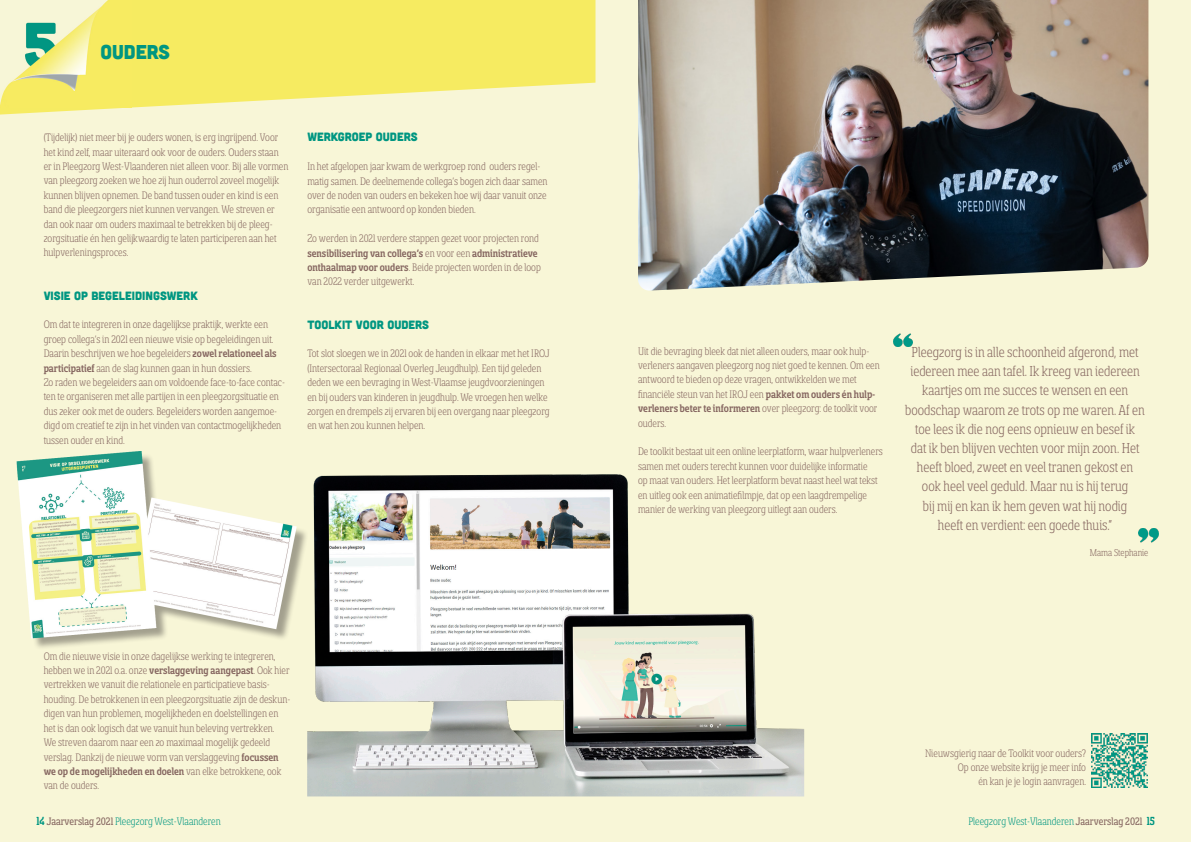
<style>
.page{position:relative;width:1191px;height:842px;background:#f8f6d7}
.page>*{position:absolute;margin:0;border:0;box-sizing:border-box;transform-origin:0 0}
.t1{font:20px "Cubano Sharp";color:#009681}
.t2{font:16px/19.2px "Sancoale Sl Sf Con Lig";color:#866761;text-align:center}
.t3{font:12px/14.4px "Sancoale Sl Sf Con Lig";color:#866761}
.t4{font:12px "Sancoale Sl Sf Con Med";color:#866761}
.t5{font:12px "Sancoale Sl Sf Con Lig";color:#009681}
.t6{font:12px "Cubano";color:#009681}
.t7{font:11px "Sancoale Sl Sf Con Lig";color:#866761}
.s1{font-family:"Sancoale Sl Sf Con Med"}
.s2{font-family:"Sancoale Sl Sf Con Lig"}
.s3{font-family:"Sancoale Sl Sf Con Med";font-size:13px}
.s4{font-family:"Sancoale Sl Sf Con Reg";color:#866761}
</style>
<div class="page">
<svg style="left:0;top:0;width:595px;height:115px;fill:#f6eb61"></svg>
<img style="left:1px;top:0;width:130px;height:107px">
<img style="left:638px;top:0;width:510px;height:291px">
<img style="left:893px;top:333px;width:19px;height:13px">
<img style="left:1138px;top:529px;width:20px;height:13px">
<div style="left:18px;top:453px;width:290px;height:198px;background:#231f20;opacity:.4"></div>
<img style="left:16px;top:452px;width:285px;height:189px">
<img style="left:307px;top:462px;width:497px;height:334px">
<img style="left:1092px;top:733px;width:55px;height:55px">
<h1 class="t1" style="left:100px;top:39px;width:71px">OUDERS</h1>
<p class="t3" style="left:44px;top:130px;width:246px">(Tijdelijk) niet meer bij je ouders wonen, is erg ingrijpend. Voor het kind zelf, maar uiteraard ook voor de ouders. Ouders staan er in Pleegzorg West-Vlaanderen niet alleen voor. Bij alle vormen van pleegzorg zoeken we hoe zij hun ouderrol zoveel mogelijk kunnen blijven opnemen. De band tussen ouder en kind is een band die pleegzorgers niet kunnen vervangen. We streven er dan ook naar om ouders maximaal te betrekken bij de pleeg&shy;zorgsituatie én hen gelijkwaardig te laten participeren aan het hulpverleningsproces.</p>
<p class="t6" style="left:44px;top:288px;width:156px">VISIE OP BEGELEIDINGSWERK</p>
<p class="t3" style="left:44px;top:318px;width:243px">Om dat te integreren in onze dagelijkse praktijk, werkte een groep collega’s in 2021 een nieuwe visie op begeleidingen uit.<br>Daarin beschrijven we hoe begeleiders <span class="s1">zowel relationeel als participatief</span> aan de slag kunnen gaan in hun dossiers.<br>Zo raden we begeleiders aan om voldoende face-to-face contac&shy;ten te organiseren met alle partijen in een pleegzorgsituatie en dus zeker ook met de ouders. Begeleiders worden aangemoe&shy;digd om creatief te zijn in het vinden van contactmogelijkheden tussen ouder en kind.</p>
<p class="t6" style="left:307px;top:129px;width:112px">WERKGROEP OUDERS</p>
<p class="t3" style="left:307px;top:159px;width:242px">In het afgelopen jaar kwam de werkgroep rond ouders regel&shy;matig samen. De deelnemende collega’s bogen zich daar samen over de noden van ouders en bekeken hoe wij daar vanuit onze organisatie een antwoord op konden bieden.</p>
<p class="t3" style="left:307px;top:231px;width:233px">Zo werden in 2021 verdere stappen gezet voor projecten rond</p>
<p class="t4" style="left:307px;top:247px;width:232px">sensibilisering van collega’s <span class="s2">en voor een</span> administratieve</p>
<p class="t3" style="left:307px;top:260px;width:235px"><span class="s1">onthaalmap voor ouders</span>. Beide projecten worden in de loop van 2022 verder uitgewerkt.</p>
<p class="t6" style="left:307px;top:317px;width:123px">TOOLKIT VOOR OUDERS</p>
<p class="t3" style="left:307px;top:347px;width:244px">Tot slot sloegen we in 2021 ook de handen in elkaar met het IROJ (Intersectoraal Regionaal Overleg Jeugdhulp). Een tijd geleden deden we een bevraging in West-Vlaamse jeugdvoorzieningen en bij ouders van kinderen in jeugdhulp. We vroegen hen welke zorgen en drempels zij ervaren bij een overgang naar pleegzorg en wat hen zou kunnen helpen.</p>
<p class="t3" style="left:638px;top:344px;width:243px">Uit die bevraging bleek dat niet alleen ouders, maar ook hulp&shy;verleners aangaven pleegzorg nog niet goed te kennen. Om een antwoord te bieden op deze vragen, ontwikkelden we met financiële steun van het IROJ een <span class="s1">pakket om ouders én hulp&shy;verleners beter te informeren</span> over pleegzorg: de toolkit voor ouders.</p>
<p class="t3" style="left:638px;top:445px;width:246px">De toolkit bestaat uit een online leerplatform, waar hulpverleners samen met ouders terecht kunnen voor duidelijke informatie<br>op maat van ouders. Het leerplatform bevat naast heel wat tekst en uitleg ook een animatiefilmpje, dat op een laagdrempelige manier de werking van pleegzorg uitlegt aan ouders.</p>
<p class="t2" style="left:905px;top:343px;width:241px">Pleegzorg is in alle schoonheid afgerond, met iedereen mee aan tafel. Ik kreeg van iedereen kaartjes om me succes te wensen en een boodschap waarom ze trots op me waren. Af en toe lees ik die nog eens opnieuw en besef ik<br>dat ik ben blijven vechten voor mijn zoon. Het heeft bloed, zweet en veel tranen gekost en<br>ook heel veel geduld. Maar nu is hij terug<br>bij mij en kan ik hem geven wat hij nodig<br>heeft en verdient: een goede thuis.”</p>
<p class="t7" style="left:1089px;top:548px;width:60px">Mama Stephanie</p>
<p class="t3" style="left:44px;top:649px;width:248px">Om die nieuwe visie in onze dagelijkse werking te integreren, hebben we in 2021 o.a. onze <span class="s1">verslaggeving aangepast</span>. Ook hier vertrekken we vanuit die relationele en participatieve basis&shy;houding. De betrokkenen in een pleegzorgsituatie zijn de deskun&shy;digen van hun problemen, mogelijkheden en doelstellingen en het is dan ook logisch dat we vanuit hun beleving vertrekken.<br>We streven daarom naar een zo maximaal mogelijk gedeeld verslag. Dankzij de nieuwe vorm van verslaggeving <span class="s1">focussen</span></p>
<p class="t4" style="left:44px;top:765px;width:239px">we op de mogelijkheden en doelen <span class="s2">van elke betrokkene, ook</span></p>
<p class="t3" style="left:44px;top:778px;width:57px">van de ouders.</p>
<p class="t3" style="left:925px;top:746px;width:163px;text-align:right">Nieuwsgierig naar de Toolkit voor ouders?<br>Op onze website krijg je meer info<br>én kan je je login aanvragen.</p>
<p class="t5" style="left:37px;top:816px;width:186px"><span class="s3">14</span> <span class="s4">Jaarverslag 2021</span> Pleegzorg West-Vlaanderen</p>
<p class="t5" style="left:968px;top:815px;width:188px">Pleegzorg West-Vlaanderen <span class="s4">Jaarverslag 2021</span> <span class="s3">15</span></p>
</div>
